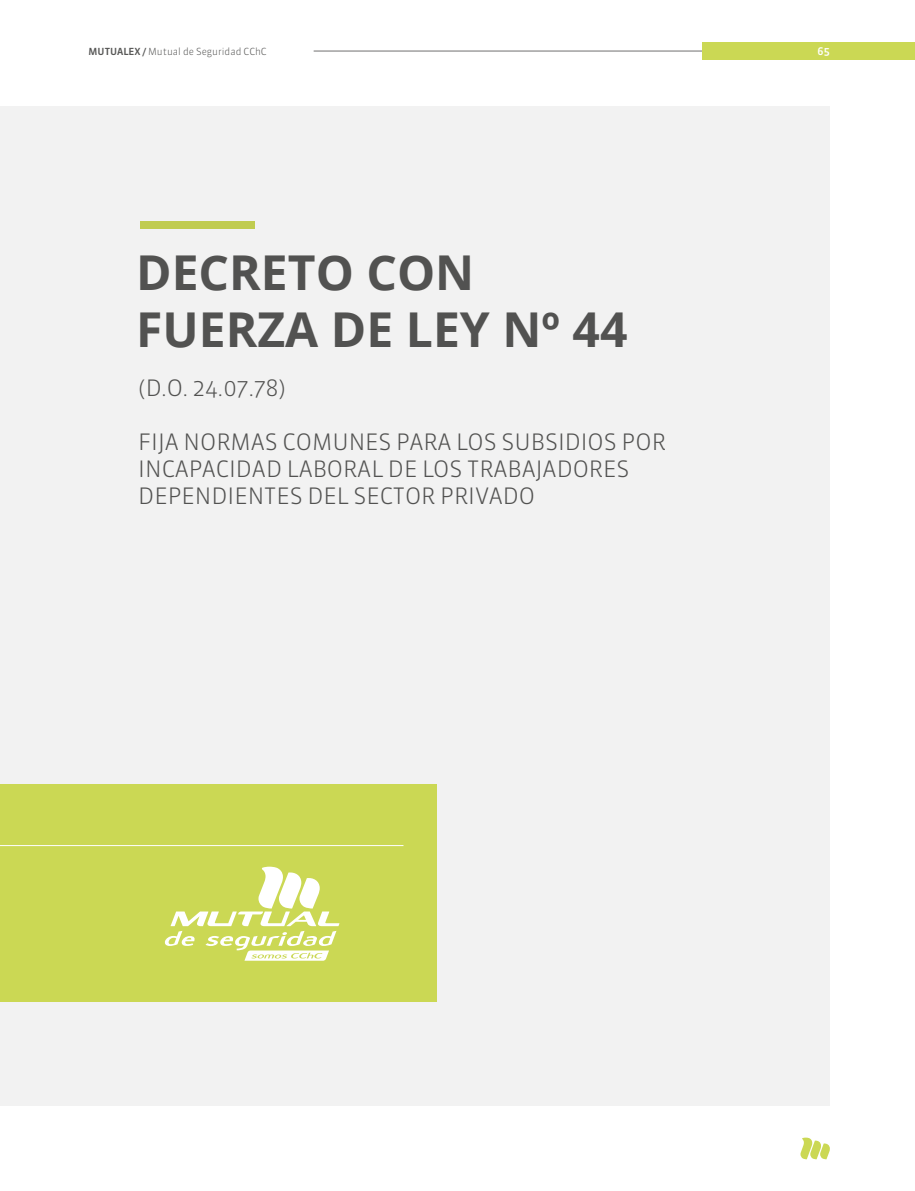
<style>
.page{position:relative;width:915px;height:1191px;background:#fff}
.page>*{position:absolute;margin:0;border:0;box-sizing:border-box;transform-origin:0 0}
.t1{font:700 48px/57.6px "Open Sans";color:#575756}
.t2{font:300 22.5px/27px "Sanuk";color:#575756}
.t3{font:500 10.5px "Sanuk";color:#fff}
.t4{font:300 9.75px "Sanuk";color:#575756}
.s1{font-weight:500}
</style>
<div class="page">
<hr style="left:313px;top:51px;width:559px;height:1px;background:#706f6f">
<div style="left:702px;top:43px;width:212px;height:17px;background:#cbd854"></div>
<svg style="left:800px;top:1137px;width:29px;height:22px"></svg>
<div style="left:0;top:106px;width:829px;height:1000px;background:#ededed"></div>
<div style="left:0;top:784px;width:436px;height:218px;background:#cbd854"></div>
<hr style="left:0;top:845px;width:403px;height:1px;background:#fff">
<svg style="left:164px;top:866px;width:175px;height:94px"></svg>
<p class="t4" style="left:89px;top:45px;width:179px"><span class="s1">MUTUALEX /</span> Mutual de Seguridad CChC</p>
<p class="t3" style="left:817px;top:45px;width:14px">65</p>
<h1 class="t1" style="left:136px;top:242px;width:492px">DECRETO CON<br>FUERZA DE LEY Nº 44</h1>
<p class="t2" style="left:138px;top:374px;width:149px">(D.O. 24.07.78)</p>
<p class="t2" style="left:138px;top:428px;width:529px">FIJA NORMAS COMUNES PARA LOS SUBSIDIOS POR<br>INCAPACIDAD LABORAL DE LOS TRABAJADORES<br>DEPENDIENTES DEL SECTOR PRIVADO</p>
</div>
